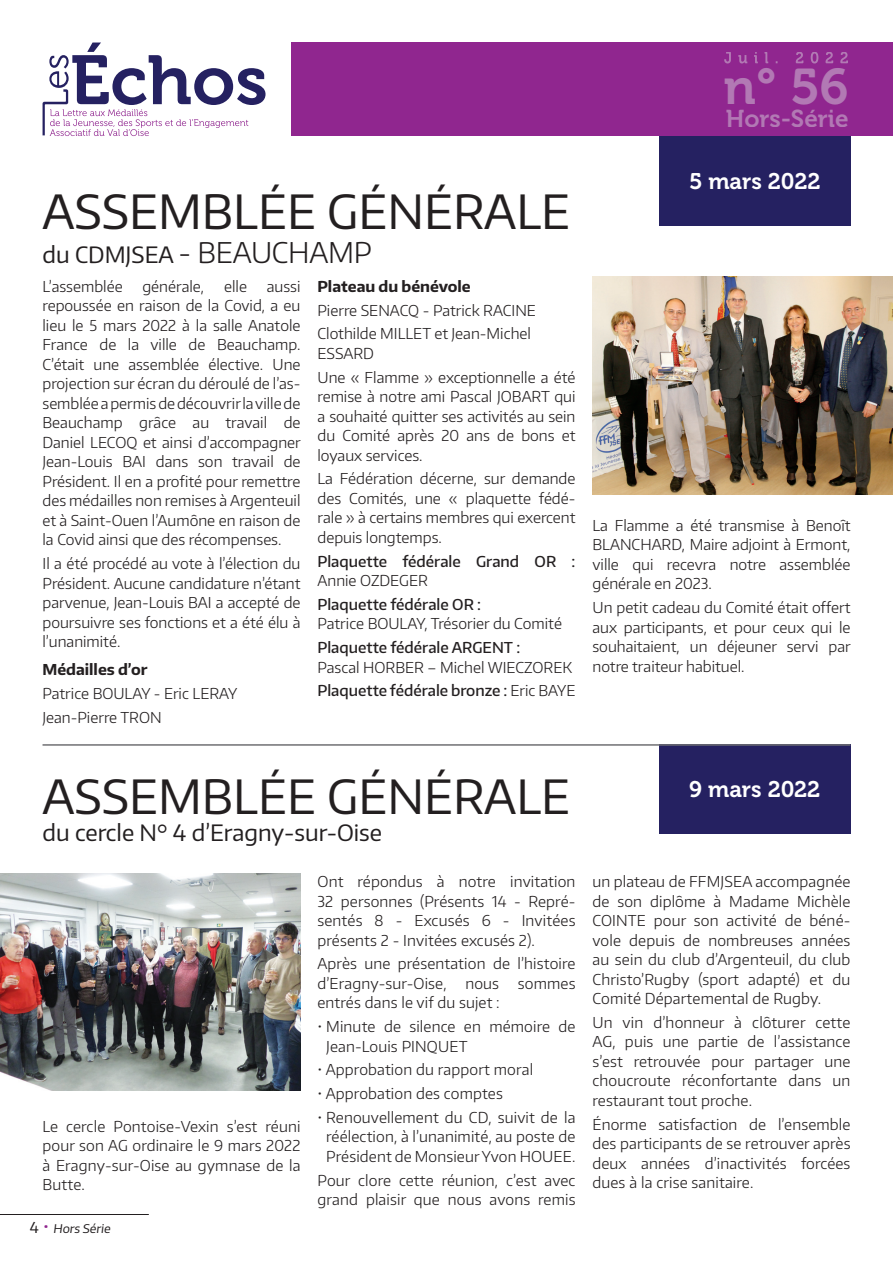
<style>
.page{position:relative;width:893px;height:1263px;background:#fff}
.page>*{position:absolute;margin:0;border:0;box-sizing:border-box;transform-origin:0 0}
.t1{font:49.95px "Museo 700";color:#b279b4}
.t2{font:47.1px "Encode Sans Normal";color:#231f20}
.t3{font:300 28.5px "Encode Sans Normal";letter-spacing:-.01em;color:#231f20}
.t4{font:24.3px "Museo 700";color:#b279b4}
.t5{font:22.5px "Encode Sans Normal";color:#231f20}
.t6{font:22.5px "Museo 700";color:#fff}
.t7{font:300 15px/19.5px "Encode Sans Normal";color:#231f20;text-align:justify}
.t8{font:500 15px "Encode Sans Normal";color:#231f20}
.t9{font:700 15px "Encode Sans Normal";color:#231f20}
.t10{font:12px "Encode Sans Normal";color:#231f20}
.s1{font-weight:400;font-size:22.5px}
.s2{font-weight:500}
.s3{font-size:15px}
.s4{font-size:18px;color:#90268f}
</style>
<div class="page">
<hr style="left:0;top:1214px;width:149px;height:1px;background:#231f20">
<div style="left:292px;top:43px;width:601px;height:93px;background:#90268f"></div>
<svg style="left:43px;top:43px;width:223px;height:93px"></svg>
<svg style="left:724px;top:52px;width:124px;height:11px"></svg>
<div style="left:659px;top:744px;width:191px;height:89px;background:#252161"></div>
<img style="left:0;top:873px;width:300px;height:218px">
<div style="left:659px;top:136px;width:191px;height:89px;background:#252161"></div>
<img style="left:592px;top:276px;width:301px;height:218px">
<hr style="left:43px;top:744px;width:807px;height:2px;background:#6f7073">
<h1 class="t1" style="left:724px;top:59px;width:126px">n° 56</h1>
<h3 class="t4" style="left:726px;top:105px;width:125px">Hors-Série</h3>
<h2 class="t2" style="left:43px;top:181px;width:529px">ASSEMBLÉE GÉNÉRALE</h2>
<h3 class="t3" style="left:43px;top:234px;width:331px"><span class="s1">du CDMJSEA</span> - BEAUCHAMP</h3>
<p class="t7" style="left:43px;top:276px;width:82px">L’assemblée</p>
<p class="t7" style="left:142px;top:276px;width:63px">générale,</p>
<p class="t7" style="left:224px;top:276px;width:24px">elle</p>
<p class="t9" style="left:317px;top:276px;width:155px">Plateau du bénévole</p>
<p class="t7" style="left:317px;top:298px;width:220px;line-height:23.7px">Pierre SENACQ - Patrick RACINE<br>Clothilde MILLET et Jean-Michel</p>
<p class="t7" style="left:317px;top:341px;width:259px;line-height:23.7px">ESSARD<br>Une « Flamme » exceptionnelle a été</p>
<p class="t7" style="left:317px;top:386px;width:260px">remise à notre ami Pascal JOBART qui a souhaité quitter ses activités au sein du Comité après 20 ans de bons et loyaux services.</p>
<p class="t7" style="left:317px;top:468px;width:260px">La Fédération décerne, sur demande des Comités, une « plaquette fédé&shy;rale » à certains membres qui exercent depuis longtemps.</p>
<p class="t8" style="left:317px;top:551px;width:259px">Plaquette fédérale Grand OR :</p>
<p class="t7" style="left:317px;top:570px;width:112px">Annie OZDEGER</p>
<p class="t8" style="left:317px;top:594px;width:165px">Plaquette fédérale OR :</p>
<p class="t7" style="left:317px;top:613px;width:246px">Patrice BOULAY, Trésorier du Comité</p>
<p class="t8" style="left:317px;top:638px;width:204px">Plaquette fédérale ARGENT :</p>
<p class="t7" style="left:317px;top:655px;width:259px;line-height:23.7px">Pascal HORBER – Michel WIECZOREK<br><span class="s2">Plaquette fédérale bronze :</span> Eric BAYE</p>
<p class="t7" style="left:43px;top:276px;width:260px;text-indent:224px">aussi repoussée en raison de la Covid, a eu lieu le 5 mars 2022 à la salle Anatole France de la ville de Beauchamp.<br>C’était une assemblée élective. Une projection sur écran du déroulé de l’as&shy;semblée a permis de découvrir la ville de Beauchamp grâce au travail de Daniel LECOQ et ainsi d’accompagner Jean-Louis BAI dans son travail de Président. Il en a profité pour remettre des médailles non remises à Argenteuil et à Saint-Ouen l’Aumône en raison de la Covid ainsi que des récompenses.</p>
<p class="t7" style="left:43px;top:553px;width:260px">Il a été procédé au vote à l’élection du Président. Aucune candidature n’étant parvenue, Jean-Louis BAI a accepté de poursuivre ses fonctions et a été élu à l’unanimité.</p>
<p class="t9" style="left:43px;top:660px;width:107px">Médailles d’or</p>
<p class="t7" style="left:43px;top:681px;width:196px;line-height:23.7px">Patrice BOULAY - Eric LERAY<br>Jean-Pierre TRON</p>
<h3 class="t6" style="left:689px;top:169px;width:133px">5 mars 2022</h3>
<p class="t7" style="left:592px;top:515px;width:260px">La Flamme a été transmise à Benoît BLANCHARD, Maire adjoint à Ermont, ville qui recevra notre assemblée générale en 2023.</p>
<p class="t7" style="left:592px;top:597px;width:260px">Un petit cadeau du Comité était offert aux participants, et pour ceux qui le souhaitaient, un déjeuner servi par notre traiteur habituel.</p>
<h2 class="t2" style="left:43px;top:765px;width:529px">ASSEMBLÉE GÉNÉRALE</h2>
<h3 class="t5" style="left:43px;top:818px;width:341px">du cercle N° 4 d’Eragny-sur-Oise</h3>
<p class="t7" style="left:43px;top:1116px;width:259px">Le cercle Pontoise-Vexin s’est réuni pour son AG ordinaire le 9 mars 2022 à Eragny-sur-Oise au gymnase de la Butte.</p>
<p class="t10" style="left:30px;top:1221px;width:84px"><span class="s3">4</span> <span class="s4">•</span> Hors Série</p>
<p class="t7" style="left:317px;top:871px;width:259px">Ont répondus à notre invitation 32 personnes (Présents 14 - Repré&shy;sentés 8 - Excusés 6 - Invitées présents 2 - Invitées excusés 2).</p>
<p class="t7" style="left:317px;top:954px;width:259px">Après une présentation de l’histoire d’Eragny-sur-Oise, nous sommes entrés dans le vif du sujet :</p>
<p class="t7" style="left:326px;top:1016px;width:251px;text-indent:-9px">• Minute de silence en mémoire de<br>Jean-Louis PINQUET</p>
<p class="t7" style="left:317px;top:1060px;width:217px">• Approbation du rapport moral</p>
<p class="t7" style="left:317px;top:1083px;width:187px">• Approbation des comptes</p>
<p class="t7" style="left:317px;top:1107px;width:259px;text-align:center">• Renouvellement du CD, suivit de la réélection, à l’unanimité, au poste de<br>Président de Monsieur Yvon HOUEE.</p>
<p class="t7" style="left:317px;top:1170px;width:259px">Pour clore cette réunion, c’est avec grand plaisir que nous avons remis</p>
<h3 class="t6" style="left:689px;top:777px;width:133px">9 mars 2022</h3>
<p class="t7" style="left:592px;top:871px;width:259px">un plateau de FFMJSEA accompagnée de son diplôme à Madame Michèle COINTE pour son activité de béné&shy;vole depuis de nombreuses années au sein du club d’Argenteuil, du club Christo’Rugby (sport adapté) et du Comité Départemental de Rugby.</p>
<p class="t7" style="left:592px;top:1012px;width:259px">Un vin d’honneur à clôturer cette AG, puis une partie de l’assistance s’est retrouvée pour partager une choucroute réconfortante dans un restaurant tout proche.</p>
<p class="t7" style="left:592px;top:1114px;width:259px">Énorme satisfaction de l’ensemble des participants de se retrouver après deux années d’inactivités forcées dues à la crise sanitaire.</p>
</div>
